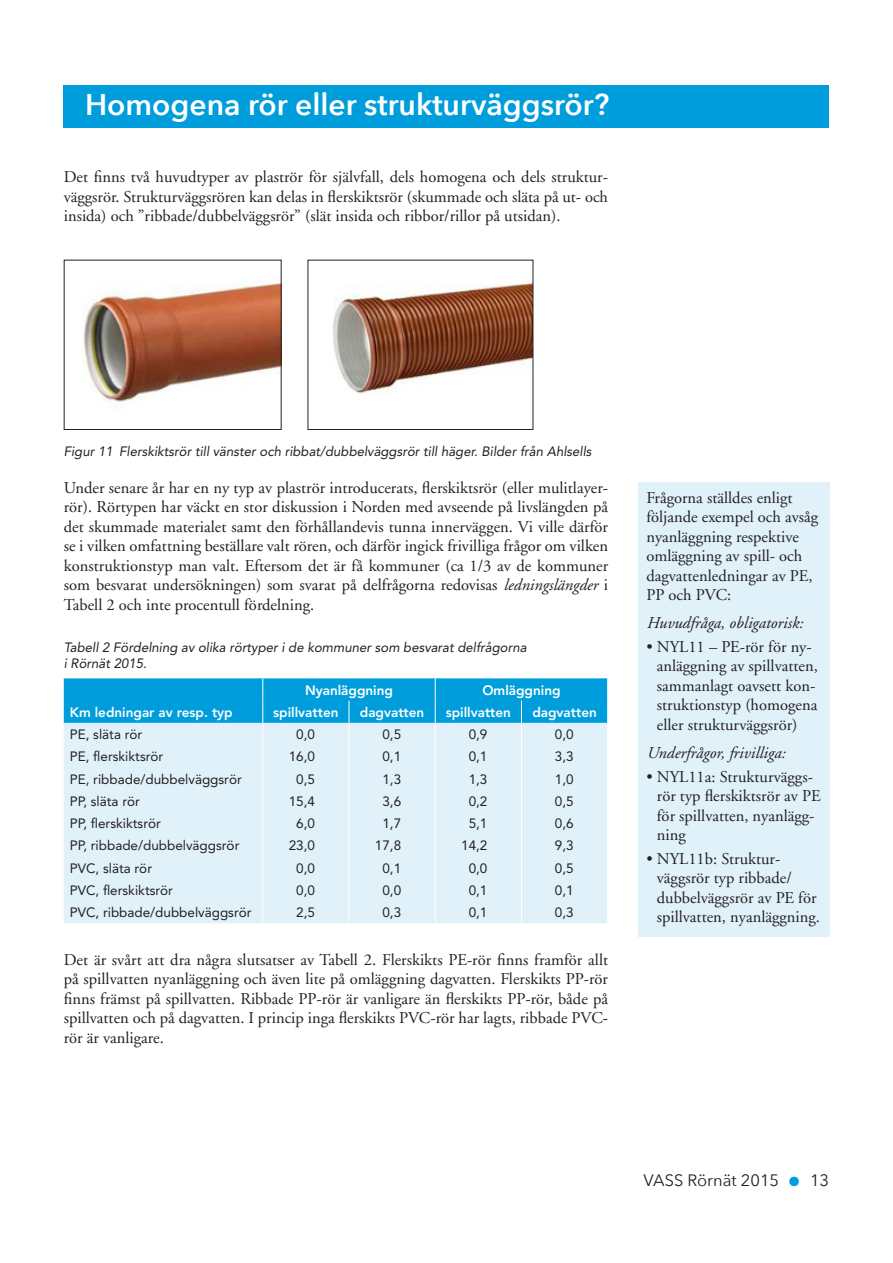
<style>
.page{position:relative;width:893px;height:1263px;background:#fff}
.page>*{position:absolute;margin:0;border:0;box-sizing:border-box;transform-origin:0 0}
.t1{font:600 30px "Avenir Next";color:#fff}
.t2{font:16.5px/19.5px "Adobe Garamond";color:#231f20}
.t3{font:italic 16.5px "Adobe Garamond";color:#231f20}
.t4{font:16.5px "Avenir Next";color:#231f20}
.t5{font:13.5px "Avenir";color:#231f20}
.t6{font:italic 13.5px/16.5px "Avenir";color:#231f20}
.t7{font:800 13.5px "Avenir";color:#fff}
.s1{font-style:italic}
.s2{font-family:"Avenir";font-size:27px;color:#009ddc}
</style>
<div class="page">
<div style="left:64px;top:85px;width:765px;height:43px;background:#009ddc"></div>
<img style="left:82px;top:283px;width:198px;height:119px">
<div style="left:64px;top:260px;width:218px;height:170px;border:1px solid #231f20"></div>
<img style="left:332px;top:283px;width:199px;height:111px">
<div style="left:308px;top:260px;width:225px;height:170px;border:1px solid #231f20"></div>
<svg style="left:64px;top:678px;width:544px;height:245px;background:#b7e2f4"></svg>
<div style="left:638px;top:482px;width:191px;height:454px;background:#e0f1fa"></div>
<h1 class="t1" style="left:85px;top:79px;width:526px">Homogena rör eller strukturväggsrör?</h1>
<p class="t2" style="left:64px;top:168px;width:546px;text-align:justify">Det finns två huvudtyper av plaströr för självfall, dels homogena och dels struktur&shy;väggsrör. Strukturväggsrören kan delas in flerskiktsrör (skummade och släta på ut- och insida) och ”ribbade/dubbelväggsrör” (slät insida och ribbor/rillor på utsidan).</p>
<p class="t6" style="left:64px;top:443px;width:529px">Figur 11 Flerskiktsrör till vänster och ribbat/dubbelväggsrör till häger. Bilder från Ahlsells</p>
<p class="t2" style="left:64px;top:478px;width:546px;text-align:justify">Under senare år har en ny typ av plaströr introducerats, flerskiktsrör (eller mulitlayer&shy;rör). Rörtypen har väckt en stor diskussion i Norden med avseende på livslängden på det skummade materialet samt den förhållandevis tunna innerväggen. Vi ville därför se i vilken omfattning beställare valt rören, och därför ingick frivilliga frågor om vilken konstruktionstyp man valt. Eftersom det är få kommuner (ca 1/3 av de kommuner som besvarat undersökningen) som svarat på delfrågorna redovisas <span class="s1">ledningslängder</span> i Tabell 2 och inte procentull fördelning.</p>
<p class="t6" style="left:64px;top:639px;width:464px">Tabell 2 Fördelning av olika rörtyper i de kommuner som besvarat delfrågorna i Rörnät 2015.</p>
<p class="t7" style="left:70px;top:704px;width:165px">Km ledningar av resp. typ</p>
<p class="t7" style="left:305px;top:682px;width:90px">Nyanläggning</p>
<p class="t7" style="left:482px;top:682px;width:80px">Omläggning</p>
<p class="t7" style="left:273px;top:704px;width:67px">spillvatten</p>
<p class="t7" style="left:360px;top:704px;width:66px">dagvatten</p>
<p class="t7" style="left:446px;top:704px;width:67px">spillvatten</p>
<p class="t7" style="left:532px;top:704px;width:66px">dagvatten</p>
<p class="t5" style="left:70px;top:727px;width:74px">PE, släta rör</p>
<p class="t5" style="left:296px;top:727px;width:20px">0,0</p>
<p class="t5" style="left:382px;top:727px;width:20px">0,5</p>
<p class="t5" style="left:469px;top:727px;width:20px">0,9</p>
<p class="t5" style="left:555px;top:727px;width:20px">0,0</p>
<p class="t5" style="left:70px;top:749px;width:95px">PE, flerskiktsrör</p>
<p class="t5" style="left:289px;top:749px;width:28px">16,0</p>
<p class="t5" style="left:382px;top:749px;width:20px">0,1</p>
<p class="t5" style="left:469px;top:749px;width:20px">0,1</p>
<p class="t5" style="left:555px;top:749px;width:20px">3,3</p>
<p class="t5" style="left:70px;top:771px;width:174px">PE, ribbade/dubbelväggsrör</p>
<p class="t5" style="left:296px;top:771px;width:20px">0,5</p>
<p class="t5" style="left:382px;top:771px;width:20px">1,3</p>
<p class="t5" style="left:469px;top:771px;width:20px">1,3</p>
<p class="t5" style="left:555px;top:771px;width:20px">1,0</p>
<p class="t5" style="left:70px;top:793px;width:72px">PP, släta rör</p>
<p class="t5" style="left:289px;top:793px;width:28px">15,4</p>
<p class="t5" style="left:382px;top:793px;width:20px">3,6</p>
<p class="t5" style="left:469px;top:793px;width:20px">0,2</p>
<p class="t5" style="left:555px;top:793px;width:20px">0,5</p>
<p class="t5" style="left:70px;top:816px;width:93px">PP, flerskiktsrör</p>
<p class="t5" style="left:296px;top:816px;width:20px">6,0</p>
<p class="t5" style="left:382px;top:816px;width:20px">1,7</p>
<p class="t5" style="left:469px;top:816px;width:20px">5,1</p>
<p class="t5" style="left:555px;top:816px;width:20px">0,6</p>
<p class="t5" style="left:70px;top:838px;width:171px">PP, ribbade/dubbelväggsrör</p>
<p class="t5" style="left:289px;top:838px;width:28px">23,0</p>
<p class="t5" style="left:375px;top:838px;width:28px">17,8</p>
<p class="t5" style="left:461px;top:838px;width:28px">14,2</p>
<p class="t5" style="left:555px;top:838px;width:20px">9,3</p>
<p class="t5" style="left:70px;top:860px;width:84px">PVC, släta rör</p>
<p class="t5" style="left:296px;top:860px;width:20px">0,0</p>
<p class="t5" style="left:382px;top:860px;width:20px">0,1</p>
<p class="t5" style="left:469px;top:860px;width:20px">0,0</p>
<p class="t5" style="left:555px;top:860px;width:20px">0,5</p>
<p class="t5" style="left:70px;top:882px;width:105px">PVC, flerskiktsrör</p>
<p class="t5" style="left:296px;top:882px;width:20px">0,0</p>
<p class="t5" style="left:382px;top:882px;width:20px">0,0</p>
<p class="t5" style="left:469px;top:882px;width:20px">0,1</p>
<p class="t5" style="left:555px;top:882px;width:20px">0,1</p>
<p class="t5" style="left:70px;top:905px;width:183px">PVC, ribbade/dubbelväggsrör</p>
<p class="t5" style="left:296px;top:905px;width:20px">2,5</p>
<p class="t5" style="left:382px;top:905px;width:20px">0,3</p>
<p class="t5" style="left:469px;top:905px;width:20px">0,1</p>
<p class="t5" style="left:555px;top:905px;width:20px">0,3</p>
<p class="t2" style="left:64px;top:950px;width:546px;text-align:justify">Det är svårt att dra några slutsatser av Tabell 2. Flerskikts PE-rör finns framför allt på spillvatten nyanläggning och även lite på omläggning dagvatten. Flerskikts PP-rör finns främst på spillvatten. Ribbade PP-rör är vanligare än flerskikts PP-rör, både på spillvatten och på dagvatten. I princip inga flerskikts PVC-rör har lagts, ribbade PVC&shy;rör är vanligare.</p>
<p class="t2" style="left:646px;top:488px;width:173px">Frågorna ställdes enligt följande exempel och avsåg nyanläggning respektive omläggning av spill- och dagvattenledningar av PE,<br>PP och PVC:</p>
<p class="t3" style="left:646px;top:614px;width:158px">Huvudfråga, obligatorisk:</p>
<p class="t2" style="left:657px;top:637px;width:162px;text-indent:-10px">• NYL11 – PE-rör för ny&shy;anläggning av spillvatten, sammanlagt oavsett kon&shy;struktionstyp (homogena eller strukturväggsrör)</p>
<p class="t3" style="left:646px;top:744px;width:140px">Underfrågor, frivilliga:</p>
<p class="t2" style="left:657px;top:767px;width:165px;text-indent:-10px">• NYL11a: Strukturväggs&shy;rör typ flerskiktsrör av PE för spillvatten, nyanlägg&shy;ning</p>
<p class="t2" style="left:657px;top:849px;width:165px;text-indent:-10px">• NYL11b: Struktur&shy;väggsrör typ ribbade/ dubbelväggsrör av PE för spillvatten, nyanläggning.</p>
<p class="t4" style="left:643px;top:1166px;width:187px">VASS Rörnät 2015 <span class="s2">•</span> 13</p>
</div>
